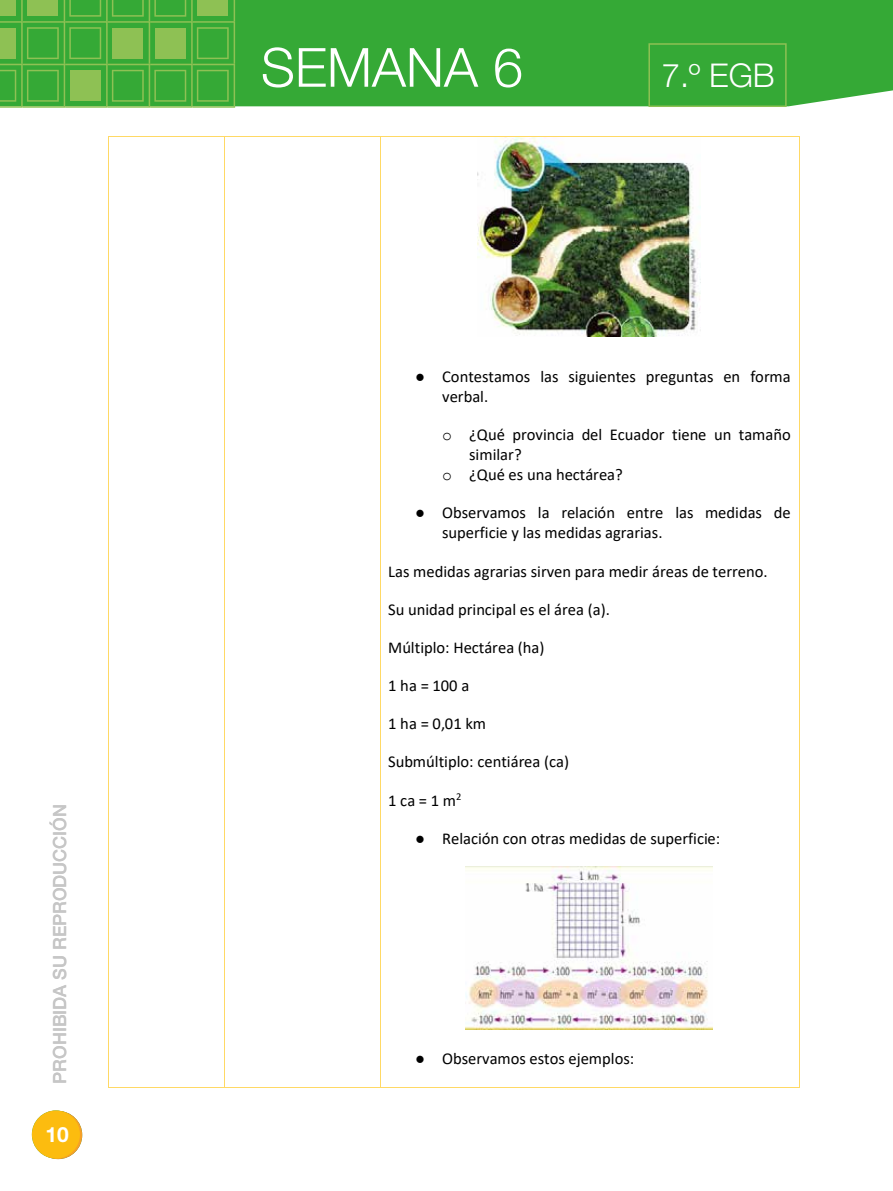
<style>
.page{position:relative;width:893px;height:1191px;background:#fff}
.page>*{position:absolute;margin:0;border:0;box-sizing:border-box;transform-origin:0 0}
.t1{font:300 54px "Helvetica Neue LT Std";color:#fff}
.t2{font:300 32.7px "Helvetica Neue LT Std";color:#fff}
.t3{font:700 21px "Helvetica Neue LT Std";color:#fff}
.t4{font:500 18px "Helvetica Neue LT Std";color:#c6c6c6}
.t5{font:16.5px/20.2px "Calibri";color:#000}
.s1{font-family:"Courier New"}
</style>
<div class="page">
<div style="left:235px;top:0;width:658px;height:106px;background:#35a936"></div>
<svg style="left:0;top:0;width:235px;height:108px;background:#52b140"></svg>
<svg style="left:648px;top:43px;width:139px;height:64px;background:#3aaa37"></svg>
<svg style="left:34px;top:1111px;width:48px;height:48px"></svg>
<div style="left:32px;top:1110px;width:48px;height:48px;background:#fcbc0f;border-radius:50%"></div>
<hr style="left:109px;top:136px;width:115px;height:1px;background:#ffd965">
<hr style="left:225px;top:136px;width:155px;height:1px;background:#ffd965">
<hr style="left:381px;top:136px;width:418px;height:1px;background:#ffd965">
<hr style="left:108px;top:137px;width:1px;height:949px;background:#ffd965">
<hr style="left:109px;top:1086px;width:115px;height:1px;background:#ffd965">
<hr style="left:224px;top:137px;width:1px;height:949px;background:#ffd965">
<hr style="left:225px;top:1086px;width:155px;height:1px;background:#ffd965">
<hr style="left:380px;top:137px;width:1px;height:949px;background:#ffd965">
<hr style="left:381px;top:1086px;width:418px;height:1px;background:#ffd965">
<hr style="left:799px;top:137px;width:1px;height:949px;background:#ffd965">
<img style="left:466px;top:866px;width:247px;height:163px">
<img style="left:478px;top:137px;width:222px;height:200px">
<p class="t4" style="left:49px;top:1083px;width:281px;rotate:-90deg">PROHIBIDA SU REPRODUCCIÓN</p>
<p class="t3" style="left:45px;top:1121px;width:25px">10</p>
<h1 class="t1" style="left:261px;top:34px;width:264px">SEMANA 6</h1>
<h2 class="t2" style="left:662px;top:55px;width:114px">7.º EGB</h2>
<p class="t5" style="left:442px;top:365px;width:350px;text-indent:-27px">● Contestamos las siguientes preguntas en forma verbal.</p>
<p class="t5" style="left:442px;top:424px;width:350px"><span class="s1">o</span> ¿Qué provincia del Ecuador tiene un tamaño</p>
<p class="t5" style="left:469px;top:444px;width:54px">similar?</p>
<p class="t5" style="left:442px;top:464px;width:182px"><span class="s1">o</span> ¿Qué es una hectárea?</p>
<p class="t5" style="left:442px;top:502px;width:350px;text-indent:-27px">● Observamos la relación entre las medidas de superficie y las medidas agrarias.</p>
<p class="t5" style="left:388px;top:560px;width:381px">Las medidas agrarias sirven para medir áreas de terreno.</p>
<p class="t5" style="left:388px;top:599px;width:223px">Su unidad principal es el área (a).</p>
<p class="t5" style="left:388px;top:637px;width:158px">Múltiplo: Hectárea (ha)</p>
<p class="t5" style="left:388px;top:675px;width:83px">1 ha = 100 a</p>
<p class="t5" style="left:388px;top:713px;width:99px">1 ha = 0,01 km</p>
<p class="t5" style="left:388px;top:751px;width:182px">Submúltiplo: centiárea (ca)</p>
<p class="t5" style="left:388px;top:789px;width:75px">1 ca = 1 m<sup>2</sup></p>
<p class="t5" style="left:415px;top:828px;width:307px">● Relación con otras medidas de superficie:</p>
<p class="t5" style="left:415px;top:1048px;width:221px">● Observamos estos ejemplos:</p>
</div>
